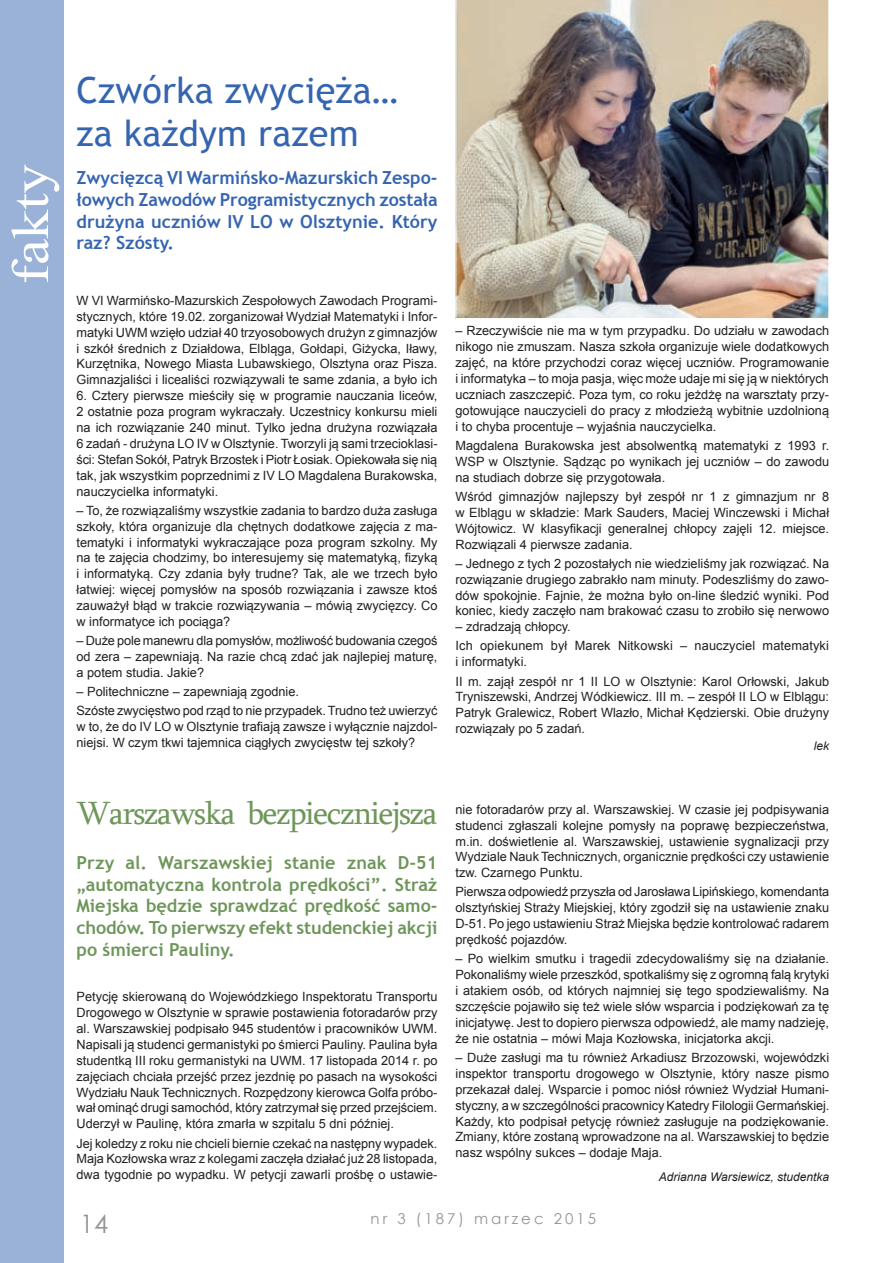
<style>
.page{position:relative;width:893px;height:1263px;background:#fff}
.page>*{position:absolute;margin:0;border:0;box-sizing:border-box;transform-origin:0 0}
.t1{font:52.65px "Times New Roman";color:#fff;scale:1.11 1}
.t2{font:36px/43.2px "Trebuchet MS";letter-spacing:.005em;color:#3565b0}
.t3{font:33px "Sylfaen";letter-spacing:-.045em;color:#6e965a}
.t4{font:25.5px "Century Gothic";color:#939598}
.t5{font:700 18px/21.6px "Trebuchet MS";letter-spacing:-.005em;color:#6e965a;text-align:justify}
.t6{font:700 18px/21.6px "Trebuchet MS";color:#3565b0;text-align:justify}
.t7{font:15px "Century Gothic";letter-spacing:.2em;color:#939598}
.t8{font:12.75px/15.9px "Arial";color:#231f20;text-align:justify}
.t9{font:italic 12px "Arial";color:#231f20}
</style>
<div class="page">
<div style="left:0;top:0;width:64px;height:1263px;background:#9ab2d7"></div>
<img style="left:455px;top:0;width:374px;height:319px">
<h2 class="t2" style="left:77px;top:69px;width:323px">Czwórka zwycięża… za każdym razem</h2>
<h1 class="t1" style="left:-5px;top:284px;width:110px;rotate:-90deg">fakty</h1>
<h3 class="t6" style="left:77px;top:167px;width:363px">Zwycięzcą VI Warmińsko-Mazurskich Zespo&shy;łowych Zawodów Programistycznych została drużyna uczniów IV LO w Olsztynie. Który raz? Szósty.</h3>
<p class="t8" style="left:77px;top:293px;width:362px">W VI Warmińsko-Mazurskich Zespołowych Zawodach Programi&shy;stycznych, które 19.02. zorganizował Wydział Matematyki i Infor&shy;matyki UWM wzięło udział 40 trzyosobowych drużyn z gimnazjów i szkół średnich z Działdowa, Elbląga, Gołdapi, Giżycka, Iławy, Kurzętnika, Nowego Miasta Lubawskiego, Olsztyna oraz Pisza.<br>Gimnazjaliści i licealiści rozwiązywali te same zdania, a było ich</p>
<p class="t8" style="left:77px;top:388px;width:363px">6. Cztery pierwsze mieściły się w programie nauczania liceów, 2 ostatnie poza program wykraczały. Uczestnicy konkursu mieli na ich rozwiązanie 240 minut. Tylko jedna drużyna rozwiązała 6 zadań - drużyna LO IV w Olsztynie. Tworzyli ją sami trzecioklasi&shy;ści: Stefan Sokół, Patryk Brzostek i Piotr Łosiak. Opiekowała się nią tak, jak wszystkim poprzednimi z IV LO Magdalena Burakowska, nauczycielka informatyki.</p>
<p class="t8" style="left:77px;top:502px;width:362px">– To, że rozwiązaliśmy wszystkie zadania to bardzo duża zasługa szkoły, która organizuje dla chętnych dodatkowe zajęcia z ma&shy;tematyki i informatyki wykraczające poza program szkolny. My na te zajęcia chodzimy, bo interesujemy się matematyką, fizyką i informatyką. Czy zdania były trudne? Tak, ale we trzech było łatwiej: więcej pomysłów na sposób rozwiązania i zawsze ktoś zauważył błąd w trakcie rozwiązywania – mówią zwycięzcy. Co w informatyce ich pociąga?</p>
<p class="t8" style="left:77px;top:633px;width:362px">– Duże pole manewru dla pomysłów, możliwość budowania czegoś od zera – zapewniają. Na razie chcą zdać jak najlepiej maturę, a potem studia. Jakie?</p>
<p class="t8" style="left:77px;top:682px;width:362px;line-height:19.2px">– Politechniczne – zapewniają zgodnie.<br>Szóste zwycięstwo pod rząd to nie przypadek. Trudno też uwierzyć</p>
<p class="t8" style="left:77px;top:719px;width:362px">w to, że do IV LO w Olsztynie trafiają zawsze i wyłącznie najzdol&shy;niejsi. W czym tkwi tajemnica ciągłych zwycięstw tej szkoły?</p>
<p class="t8" style="left:455px;top:323px;width:375px">– Rzeczywiście nie ma w tym przypadku. Do udziału w zawodach nikogo nie zmuszam. Nasza szkoła organizuje wiele dodatkowych zajęć, na które przychodzi coraz więcej uczniów. Programowanie i informatyka – to moja pasja, więc może udaje mi się ją w niektórych uczniach zaszczepić. Poza tym, co roku jeżdżę na warsztaty przy&shy;gotowujące nauczycieli do pracy z młodzieżą wybitnie uzdolnioną i to chyba procentuje – wyjaśnia nauczycielka.</p>
<p class="t8" style="left:455px;top:438px;width:375px">Magdalena Burakowska jest absolwentką matematyki z 1993 r.<br>WSP w Olsztynie. Sądząc po wynikach jej uczniów – do zawodu na studiach dobrze się przygotowała.</p>
<p class="t8" style="left:455px;top:489px;width:375px">Wśród gimnazjów najlepszy był zespół nr 1 z gimnazjum nr 8 w Elblągu w składzie: Mark Sauders, Maciej Winczewski i Michał Wójtowicz. W klasyfikacji generalnej chłopcy zajęli 12. miejsce.<br>Rozwiązali 4 pierwsze zadania.</p>
<p class="t8" style="left:455px;top:555px;width:375px">– Jednego z tych 2 pozostałych nie wiedzieliśmy jak rozwiązać. Na rozwiązanie drugiego zabrakło nam minuty. Podeszliśmy do zawo&shy;dów spokojnie. Fajnie, że można było on-line śledzić wyniki. Pod koniec, kiedy zaczęło nam brakować czasu to zrobiło się nerwowo</p>
<p class="t8" style="left:455px;top:617px;width:375px;line-height:19.2px">– zdradzają chłopcy.<br>Ich opiekunem był Marek Nitkowski – nauczyciel matematyki</p>
<p class="t8" style="left:455px;top:652px;width:375px;line-height:19.2px">i informatyki.<br>II m. zajął zespół nr 1 II LO w Olsztynie: Karol Orłowski, Jakub</p>
<p class="t8" style="left:455px;top:689px;width:375px">Tryniszewski, Andrzej Wódkiewicz. III m. – zespół II LO w Elblągu:<br>Patryk Gralewicz, Robert Wlazło, Michał Kędzierski. Obie drużyny rozwiązały po 5 zadań.</p>
<p class="t9" style="left:814px;top:738px;width:17px">lek</p>
<h3 class="t3" style="left:77px;top:790px;width:362px">Warszawska bezpieczniejsza</h3>
<h3 class="t5" style="left:77px;top:852px;width:362px">Przy al. Warszawskiej stanie znak D-51 „automatyczna kontrola prędkości”. Straż Miejska będzie sprawdzać prędkość samo&shy;chodów. To pierwszy efekt studenckiej akcji po śmierci Pauliny.</h3>
<p class="t8" style="left:77px;top:989px;width:362px">Petycję skierowaną do Wojewódzkiego Inspektoratu Transportu Drogowego w Olsztynie w sprawie postawienia fotoradarów przy al. Warszawskiej podpisało 945 studentów i pracowników UWM.<br>Napisali ją studenci germanistyki po śmierci Pauliny. Paulina była studentką III roku germanistyki na UWM. 17 listopada 2014 r. po zajęciach chciała przejść przez jezdnię po pasach na wysokości Wydziału Nauk Technicznych. Rozpędzony kierowca Golfa próbo&shy;wał ominąć drugi samochód, który zatrzymał się przed przejściem.<br>Uderzył w Paulinę, która zmarła w szpitalu 5 dni później.</p>
<p class="t8" style="left:77px;top:1135px;width:362px">Jej koledzy z roku nie chcieli biernie czekać na następny wypadek.<br>Maja Kozłowska wraz z kolegami zaczęła działać już 28 listopada, dwa tygodnie po wypadku. W petycji zawarli prośbę o ustawie-</p>
<p class="t8" style="left:455px;top:801px;width:375px">nie fotoradarów przy al. Warszawskiej. W czasie jej podpisywania studenci zgłaszali kolejne pomysły na poprawę bezpieczeństwa, m.in. doświetlenie al. Warszawskiej, ustawienie sygnalizacji przy Wydziale Nauk Technicznych, organicznie prędkości czy ustawienie tzw. Czarnego Punktu.</p>
<p class="t8" style="left:455px;top:884px;width:375px">Pierwsza odpowiedź przyszła od Jarosława Lipińskiego, komendanta olsztyńskiej Straży Miejskiej, który zgodził się na ustawienie znaku D-51. Po jego ustawieniu Straż Miejska będzie kontrolować radarem prędkość pojazdów.</p>
<p class="t8" style="left:455px;top:951px;width:375px">– Po wielkim smutku i tragedii zdecydowaliśmy się na działanie.<br>Pokonaliśmy wiele przeszkód, spotkaliśmy się z ogromną falą krytyki i atakiem osób, od których najmniej się tego spodziewaliśmy. Na szczęście pojawiło się też wiele słów wsparcia i podziękowań za tę inicjatywę. Jest to dopiero pierwsza odpowiedź, ale mamy nadzieję, że nie ostatnia – mówi Maja Kozłowska, inicjatorka akcji.</p>
<p class="t8" style="left:455px;top:1049px;width:375px">– Duże zasługi ma tu również Arkadiusz Brzozowski, wojewódzki inspektor transportu drogowego w Olsztynie, który nasze pismo przekazał dalej. Wsparcie i pomoc niósł również Wydział Humani&shy;styczny, a w szczególności pracownicy Katedry Filologii Germańskiej.<br>Każdy, kto podpisał petycję również zasługuje na podziękowanie.<br>Zmiany, które zostaną wprowadzone na al. Warszawskiej to będzie nasz wspólny sukces – dodaje Maja.</p>
<p class="t9" style="left:659px;top:1169px;width:172px">Adrianna Warsiewicz, studentka</p>
<h3 class="t4" style="left:80px;top:1206px;width:30px">14</h3>
<p class="t7" style="left:371px;top:1208px;width:227px">nr 3 (187) marzec 2015</p>
</div>
